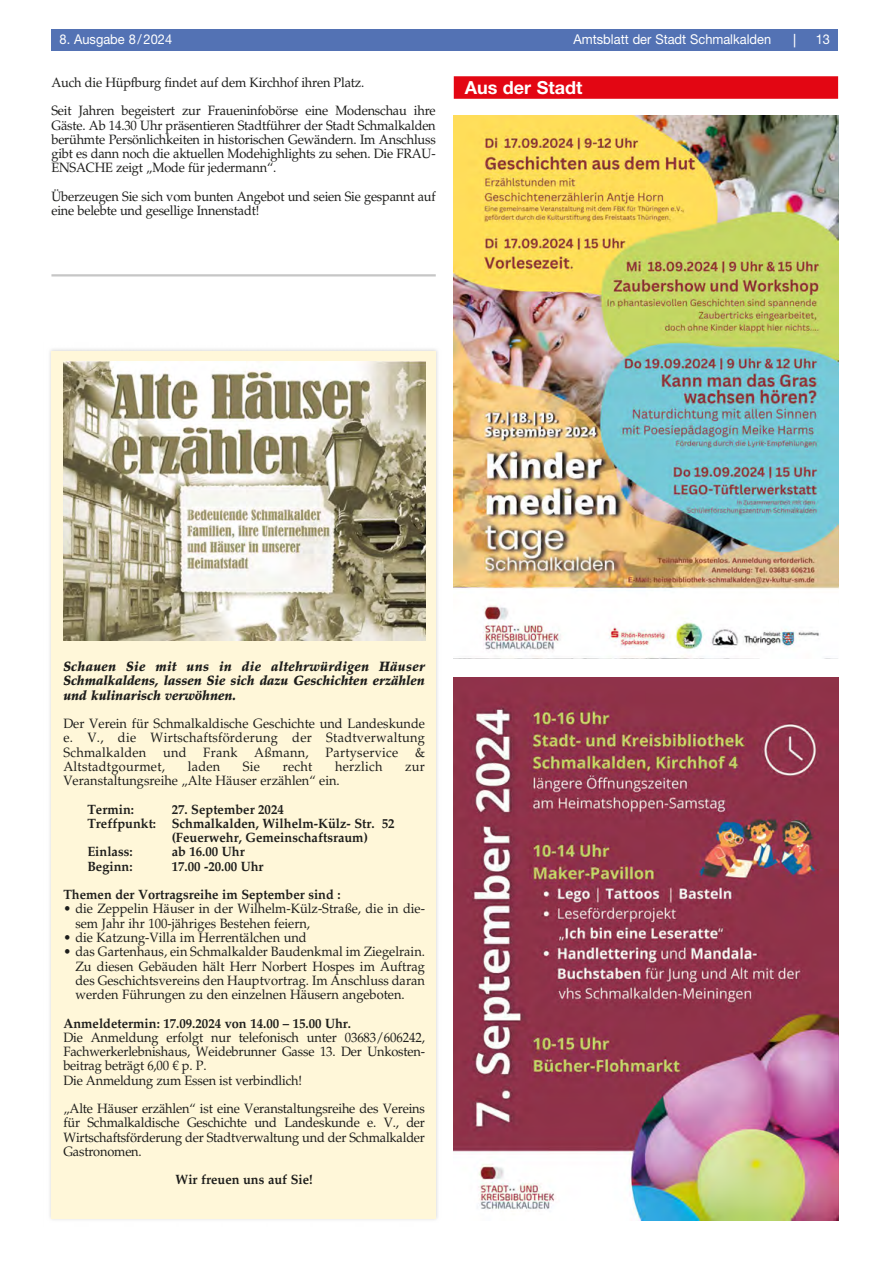
<style>
.page{position:relative;width:893px;height:1263px;background:#fff}
.page>*{position:absolute;margin:0;border:0;box-sizing:border-box;transform-origin:0 0}
.t1{font:700 18px "Helvetica Neue LT Std";color:#fff}
.t2{font:13.5px/14.2px "Palatino LT Std";letter-spacing:-.015em;color:#1d1d1b;scale:.95 1}
.t3{font:700 13.5px/28.5px "Palatino LT Std";color:#1d1d1b;scale:.95 1}
.t4{font:italic 900 13.5px/14.2px "Palatino LT Std";color:#1d1d1b;text-align:justify;scale:.95 1}
.t5{font:13.5px "Helvetica Neue LT Std";color:#fff;scale:.95 1}
.t6{font:13.5px "Palatino LT Std";letter-spacing:.02em;color:#1d1d1b;scale:.95 1}
.t7{font:700 13.5px "Palatino LT Std";color:#fff;scale:.95 1}
</style>
<div class="page">
<hr style="left:51px;top:274px;width:385px;height:2px;background:#c6c6c6">
<div style="left:454px;top:76px;width:384px;height:23px;background:#e30613"></div>
<div style="left:51px;top:30px;width:787px;height:21px;background:#5372b4"></div>
<div style="left:52px;top:351px;width:384px;height:867px;background:#fff7d9"></div>
<img style="left:63px;top:362px;width:362px;height:278px">
<img style="left:454px;top:115px;width:384px;height:544px">
<img style="left:454px;top:677px;width:384px;height:543px">
<p class="t5" style="left:60px;top:35px;width:120px">8. Ausgabe 8 / 2024</p>
<p class="t5" style="left:574px;top:35px;width:209px">Amtsblatt der Stadt Schmalkalden</p>
<p class="t7" style="left:791px;top:35px;width:10px">|</p>
<p class="t5" style="left:816px;top:35px;width:17px">13</p>
<p class="t2" style="left:51px;top:70px;width:406px;line-height:28.5px">Auch die Hüpfburg findet auf dem Kirchhof ihren Platz.<br>Seit Jahren begeistert zur Fraueninfobörse eine Modenschau ihre</p>
<p class="t2" style="left:51px;top:119px;width:406px;text-align:justify">Gäste. Ab 14.30 Uhr präsentieren Stadtführer der Stadt Schmalkalden berühmte Persönlichkeiten in historischen Gewändern. Im Anschluss gibt es dann noch die aktuellen Modehighlights zu sehen. Die FRAU-ENSACHE zeigt „Mode für jedermann“.</p>
<p class="t2" style="left:51px;top:191px;width:406px">Überzeugen Sie sich vom bunten Angebot und seien Sie gespannt auf eine belebte und gesellige Innenstadt!</p>
<h1 class="t1" style="left:465px;top:81px;width:119px">Aus der Stadt</h1>
<p class="t4" style="left:63px;top:661px;width:382px">Schauen Sie mit uns in die altehrwürdigen Häuser Schmalkaldens, lassen Sie sich dazu Geschichten erzählen und kulinarisch verwöhnen.</p>
<p class="t2" style="left:63px;top:718px;width:382px;text-align:justify">Der Verein für Schmalkaldische Geschichte und Landeskunde e. V., die Wirtschaftsförderung der Stadtverwaltung Schmalkalden und Frank Aßmann, Partyservice &amp; Altstadtgourmet,</p>
<p class="t2" style="left:188px;top:761px;width:36px">laden</p>
<p class="t2" style="left:243px;top:761px;width:20px">Sie</p>
<p class="t2" style="left:283px;top:761px;width:33px">recht</p>
<p class="t6" style="left:335px;top:761px;width:52px">herzlich</p>
<p class="t2" style="left:405px;top:761px;width:22px">zur</p>
<p class="t2" style="left:63px;top:775px;width:292px">Veranstaltungsreihe „Alte Häuser erzählen“ ein.</p>
<p class="t3" style="left:87px;top:796px;width:51px">Termin:</p>
<p class="t3" style="left:172px;top:796px;width:120px">27. September 2024</p>
<p class="t3" style="left:87px;top:811px;width:325px">Treffpunkt: Schmalkalden, Wilhelm-Külz- Str. 52</p>
<p class="t3" style="left:172px;top:825px;width:208px">(Feuerwehr, Gemeinschaftsraum)</p>
<p class="t3" style="left:87px;top:839px;width:49px">Einlass:</p>
<p class="t3" style="left:172px;top:839px;width:78px">ab 16.00 Uhr</p>
<p class="t3" style="left:87px;top:853px;width:49px">Beginn:</p>
<p class="t3" style="left:63px;top:853px;width:293px;text-indent:108px">17.00 -20.00 Uhr<br>Themen der Vortragsreihe im September sind :</p>
<p class="t2" style="left:75px;top:903px;width:369px;text-indent:-12px">• die Zeppelin Häuser in der Wilhelm-Külz-Straße, die in die&shy;sem Jahr ihr 100-jähriges Bestehen feiern,</p>
<p class="t2" style="left:63px;top:932px;width:258px">• die Katzung-Villa im Herrentälchen und</p>
<p class="t2" style="left:75px;top:946px;width:369px;text-align:justify;text-indent:-12px">• das Gartenhaus, ein Schmalkalder Baudenkmal im Ziegelrain.<br>Zu diesen Gebäuden hält Herr Norbert Hospes im Auftrag des Geschichtsvereins den Hauptvortrag. Im Anschluss daran werden Führungen zu den einzelnen Häusern angeboten.</p>
<p class="t3" style="left:63px;top:1010px;width:304px">Anmeldetermin: 17.09.2024 von 14.00 – 15.00 Uhr.</p>
<p class="t2" style="left:63px;top:1032px;width:382px">Die Anmeldung erfolgt nur telefonisch unter 03683/606242, Fachwerkerlebnishaus, Weidebrunner Gasse 13. Der Unkosten&shy;beitrag beträgt 6,00 € p. P.<br>Die Anmeldung zum Essen ist verbindlich!</p>
<p class="t2" style="left:63px;top:1103px;width:382px;text-align:justify">„Alte Häuser erzählen“ ist eine Veranstaltungsreihe des Vereins für Schmalkaldische Geschichte und Landeskunde e. V., der Wirtschaftsförderung der Stadtverwaltung und der Schmalkalder Gastronomen.</p>
<p class="t3" style="left:176px;top:1167px;width:146px">Wir freuen uns auf Sie!</p>
</div>
